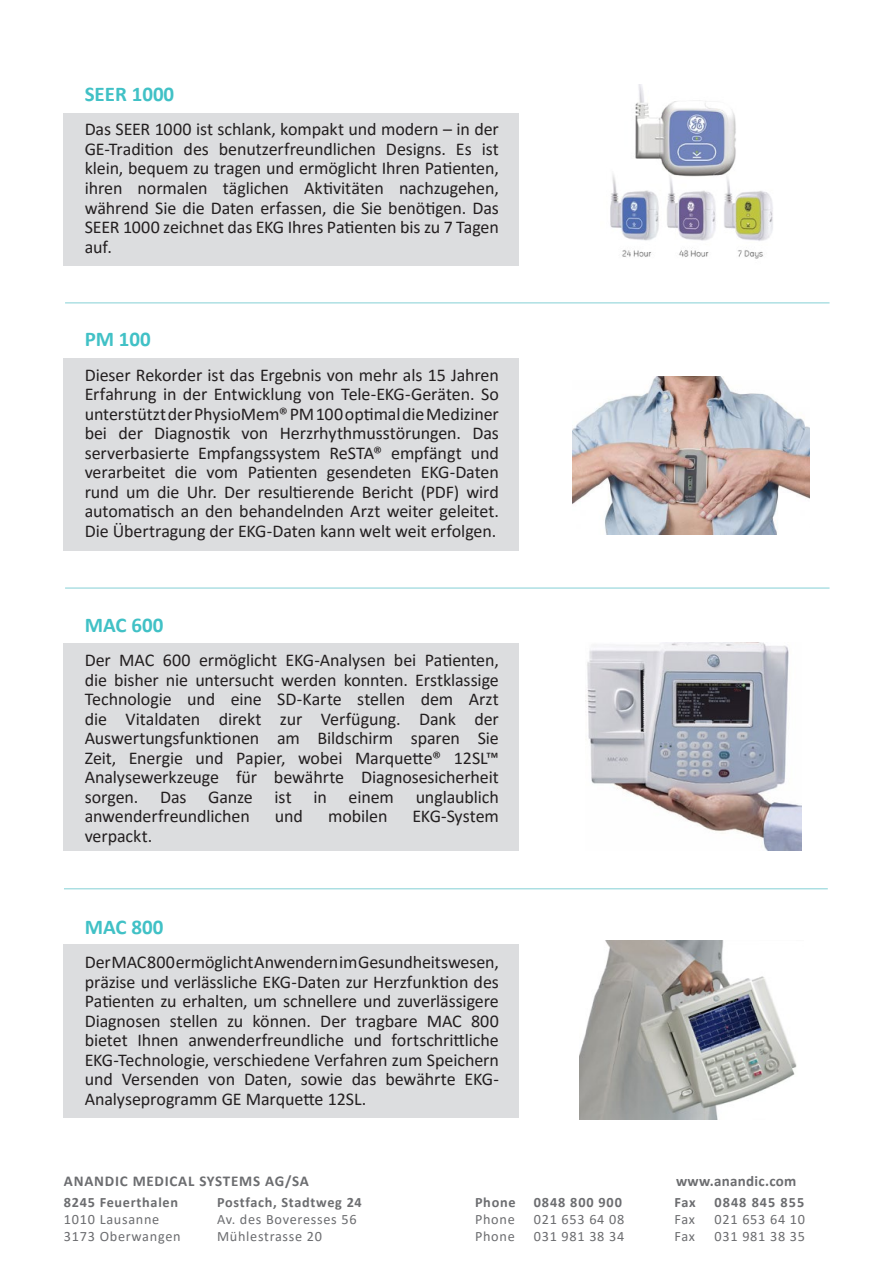
<style>
.page{position:relative;width:893px;height:1263px;background:#fff}
.page>*{position:absolute;margin:0;border:0;box-sizing:border-box;transform-origin:0 0}
.t1{font:700 21px "Calibri";color:#41c1c6}
.t2{font:18px/19.5px "Calibri";letter-spacing:-.005em;color:#231f20;text-align:justify}
.t3{font:700 15px "Calibri";letter-spacing:.045em;color:#6c6d70}
.t4{font:700 15px "Calibri";letter-spacing:.02em;color:#6c6d70}
.t5{font:14.25px "Calibri";letter-spacing:.05em;color:#6c6d70}
.t6{font:700 14.25px "Calibri";letter-spacing:.05em;color:#6c6d70}
.t7{font:700 14.25px "Calibri";letter-spacing:.07em;color:#6c6d70}
</style>
<div class="page">
<div style="left:63px;top:113px;width:455px;height:152px;background:#dcdddf"></div>
<hr style="left:65px;top:302px;width:764px;height:1px;background:#84d0d5">
<div style="left:63px;top:358px;width:455px;height:193px;background:#dcdddf"></div>
<img style="left:610px;top:85px;width:163px;height:174px">
<div style="left:63px;top:644px;width:455px;height:207px;background:#dcdddf"></div>
<img style="left:585px;top:643px;width:216px;height:208px">
<hr style="left:65px;top:588px;width:764px;height:1px;background:#84d0d5">
<div style="left:63px;top:944px;width:455px;height:174px;background:#dcdddf"></div>
<hr style="left:64px;top:888px;width:764px;height:1px;background:#84d0d5">
<img style="left:580px;top:940px;width:217px;height:179px">
<img style="left:572px;top:377px;width:238px;height:158px">
<p class="t1" style="left:85px;top:79px;width:91px">SEER 1000</p>
<p class="t2" style="left:85px;top:119px;width:416px">Das SEER 1000 ist schlank, kompakt und modern – in der GE-Tradition des benutzerfreundlichen Designs. Es ist klein, bequem zu tragen und ermöglicht Ihren Patienten, ihren normalen täglichen Aktivitäten nachzugehen, während Sie die Daten erfassen, die Sie benötigen. Das SEER 1000 zeichnet das EKG Ihres Patienten bis zu 7 Tagen auf.</p>
<p class="t1" style="left:85px;top:324px;width:68px">PM 100</p>
<p class="t2" style="left:85px;top:364px;width:416px">Dieser Rekorder ist das Ergebnis von mehr als 15 Jahren Erfahrung in der Entwicklung von Tele-EKG-Geräten. So unterstütztderPhysioMem®PM100optimaldieMediziner bei der Diagnostik von Herzrhythmusstörungen. Das serverbasierte Empfangssystem ReSTA® empfängt und verarbeitet die vom Patienten gesendeten EKG-Daten rund um die Uhr. Der resultierende Bericht (PDF) wird automatisch an den behandelnden Arzt weiter geleitet.<br>Die Übertragung der EKG-Daten kann welt weit erfolgen.</p>
<p class="t1" style="left:85px;top:610px;width:80px">MAC 600</p>
<p class="t2" style="left:85px;top:650px;width:416px">Der MAC 600 ermöglicht EKG-Analysen bei Patienten, die bisher nie untersucht werden konnten. Erstklassige Technologie und eine SD-Karte stellen dem Arzt die Vitaldaten direkt zur Verfügung. Dank der Auswertungsfunktionen am Bildschirm sparen Sie Zeit, Energie und Papier, wobei Marquette® 12SL™ Analysewerkzeuge für bewährte Diagnosesicherheit sorgen. Das Ganze ist in einem unglaublich anwenderfreundlichen</p>
<p class="t2" style="left:275px;top:806px;width:30px">und</p>
<p class="t2" style="left:328px;top:806px;width:61px">mobilen</p>
<p class="t2" style="left:413px;top:806px;width:88px">EKG-System</p>
<p class="t2" style="left:85px;top:826px;width:69px">verpackt.</p>
<p class="t1" style="left:85px;top:912px;width:80px">MAC 800</p>
<p class="t2" style="left:85px;top:952px;width:416px">DerMAC800ermöglichtAnwendernimGesundheitswesen, präzise und verlässliche EKG-Daten zur Herzfunktion des Patienten zu erhalten, um schnellere und zuverlässigere Diagnosen stellen zu können. Der tragbare MAC 800 bietet Ihnen anwenderfreundliche und fortschrittliche EKG-Technologie, verschiedene Verfahren zum Speichern und Versenden von Daten, sowie das bewährte EKG-Analyseprogramm GE Marquette 12SL.</p>
<p class="t3" style="left:64px;top:1170px;width:246px">ANANDIC MEDICAL SYSTEMS AG/SA</p>
<p class="t4" style="left:676px;top:1170px;width:122px">www.anandic.com</p>
<p class="t6" style="left:64px;top:1192px;width:116px">8245 Feuerthalen</p>
<p class="t6" style="left:217px;top:1192px;width:146px">Postfach, Stadtweg 24</p>
<p class="t6" style="left:475px;top:1192px;width:42px">Phone</p>
<p class="t6" style="left:534px;top:1192px;width:90px">0848 800 900</p>
<p class="t6" style="left:674px;top:1192px;width:23px">Fax</p>
<p class="t7" style="left:715px;top:1192px;width:91px">0848 845 855</p>
<p class="t5" style="left:64px;top:1209px;width:97px">1010 Lausanne</p>
<p class="t5" style="left:217px;top:1209px;width:141px">Av. des Boveresses 56</p>
<p class="t5" style="left:475px;top:1209px;width:41px">Phone</p>
<p class="t5" style="left:534px;top:1209px;width:92px">021 653 64 08</p>
<p class="t5" style="left:674px;top:1209px;width:22px">Fax</p>
<p class="t5" style="left:715px;top:1209px;width:92px">021 653 64 10</p>
<p class="t5" style="left:64px;top:1226px;width:118px">3173 Oberwangen</p>
<p class="t5" style="left:217px;top:1226px;width:107px">Mühlestrasse 20</p>
<p class="t5" style="left:475px;top:1226px;width:41px">Phone</p>
<p class="t5" style="left:534px;top:1226px;width:92px">031 981 38 34</p>
<p class="t5" style="left:674px;top:1226px;width:22px">Fax</p>
<p class="t5" style="left:715px;top:1226px;width:92px">031 981 38 35</p>
</div>
